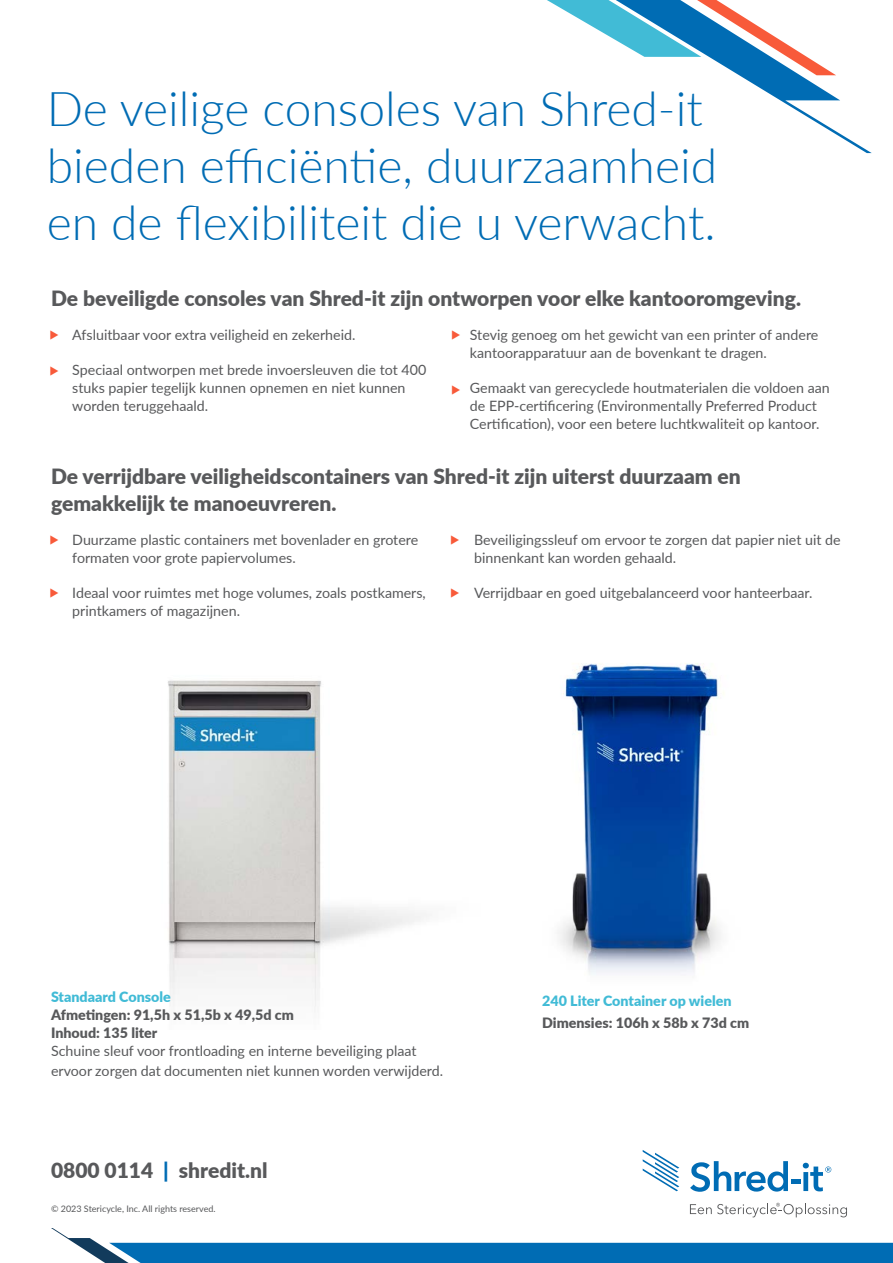
<style>
.page{position:relative;width:893px;height:1263px;background:#fff}
.page>*{position:absolute;margin:0;border:0;box-sizing:border-box;transform-origin:0 0}
.t1{font:300 48px/57px "Lato";color:#006cb4}
.t2{font:900 21px/27px "Lato";color:#58595b}
.t3{font:14.25px/18px "Lato";color:#58595b}
.t4{font:900 14.25px/18px "Lato";color:#58595b}
.t5{font:900 14.25px "Lato";color:#41bbd6}
.t6{font:9px "Lato";color:#58595b}
.s1{color:#006cb4}
</style>
<div class="page">
<img style="left:558px;top:663px;width:166px;height:312px">
<img style="left:168px;top:680px;width:259px;height:327px">
<svg style="left:51px;top:1228px;width:842px;height:35px"></svg>
<svg style="left:643px;top:1150px;width:36px;height:41px"></svg>
<svg style="left:690px;top:1161px;width:141px;height:31px"></svg>
<svg style="left:690px;top:1203px;width:157px;height:14px"></svg>
<svg style="left:547px;top:0;width:325px;height:153px"></svg>
<h1 class="t1" style="left:47px;top:78px;width:672px">De veilige consoles van Shred-it bieden efficiëntie, duurzaamheid en de flexibiliteit die u verwacht.</h1>
<h2 class="t2" style="left:51px;top:284px;width:752px">De beveiligde consoles van Shred-it zijn ontworpen voor elke kantooromgeving.</h2>
<p class="t3" style="left:72px;top:325px;width:285px">Afsluitbaar voor extra veiligheid en zekerheid.</p>
<p class="t3" style="left:72px;top:360px;width:356px">Speciaal ontworpen met brede invoersleuven die tot 400 stuks papier tegelijk kunnen opnemen en niet kunnen worden teruggehaald.</p>
<p class="t3" style="left:470px;top:325px;width:350px">Stevig genoeg om het gewicht van een printer of andere kantoorapparatuur aan de bovenkant te dragen.</p>
<p class="t3" style="left:470px;top:378px;width:361px">Gemaakt van gerecyclede houtmaterialen die voldoen aan de EPP-certificering (Environmentally Preferred Product<br>Certification), voor een betere luchtkwaliteit op kantoor.</p>
<h2 class="t2" style="left:51px;top:461px;width:691px">De verrijdbare veiligheidscontainers van Shred-it zijn uiterst duurzaam en gemakkelijk te manoeuvreren.</h2>
<p class="t3" style="left:72px;top:530px;width:348px">Duurzame plastic containers met bovenlader en grotere formaten voor grote papiervolumes.</p>
<p class="t3" style="left:72px;top:583px;width:355px">Ideaal voor ruimtes met hoge volumes, zoals postkamers, printkamers of magazijnen.</p>
<p class="t3" style="left:474px;top:530px;width:368px">Beveiligingssleuf om ervoor te zorgen dat papier niet uit de binnenkant kan worden gehaald.</p>
<p class="t3" style="left:474px;top:583px;width:340px">Verrijdbaar en goed uitgebalanceerd voor hanteerbaar.</p>
<p class="t5" style="left:51px;top:986px;width:121px">Standaard Console</p>
<p class="t4" style="left:51px;top:1005px;width:244px">Afmetingen: 91,5h x 51,5b x 49,5d cm<br>Inhoud: 135 liter</p>
<p class="t3" style="left:51px;top:1041px;width:394px;line-height:19.5px">Schuine sleuf voor frontloading en interne beveiliging plaat ervoor zorgen dat documenten niet kunnen worden verwijderd.</p>
<h2 class="t2" style="left:51px;top:1156px;width:218px">0800 0114 <span class="s1">|</span> shredit.nl</h2>
<p class="t6" style="left:51px;top:1202px;width:166px">© 2023 Stericycle, Inc. All rights reserved.</p>
<p class="t5" style="left:542px;top:990px;width:191px">240 Liter Container op wielen</p>
<p class="t4" style="left:542px;top:1013px;width:209px">Dimensies: 106h x 58b x 73d cm</p>
</div>
